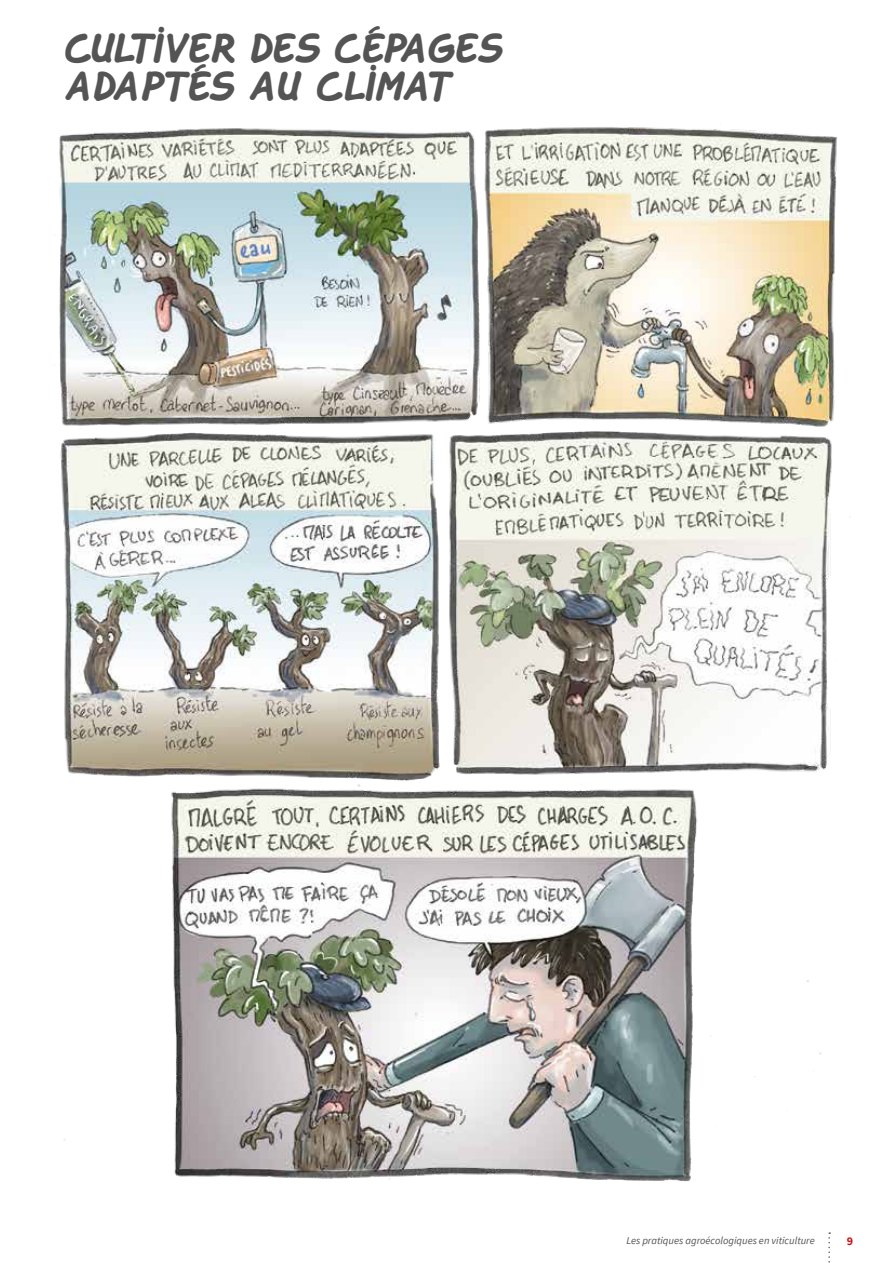
<style>
.page{position:relative;width:893px;height:1263px;background:#fff}
.page>*{position:absolute;margin:0;border:0;box-sizing:border-box;transform-origin:0 0}
.t1{font:40.5px/37.5px "Tahtelbahirkomik";letter-spacing:-.06em;color:#535453}
.t2{font:700 12px "Source Sans Pro";color:#c81517}
.t3{font:italic 10.5px "Source Sans Pro";color:#535453}
</style>
<div class="page">
<svg style="left:828px;top:1232px;width:2px;height:31px"></svg>
<img style="left:59px;top:127px;width:792px;height:1055px">
<h1 class="t1" style="left:65px;top:29px;width:442px">CULTIVER DES CÉPAGES<br>ADAPTÉS AU CLIMAT</h1>
<p class="t3" style="left:626px;top:1234px;width:190px">Les pratiques agroécologiques en viticulture</p>
<p class="t2" style="left:847px;top:1233px;width:8px">9</p>
</div>
